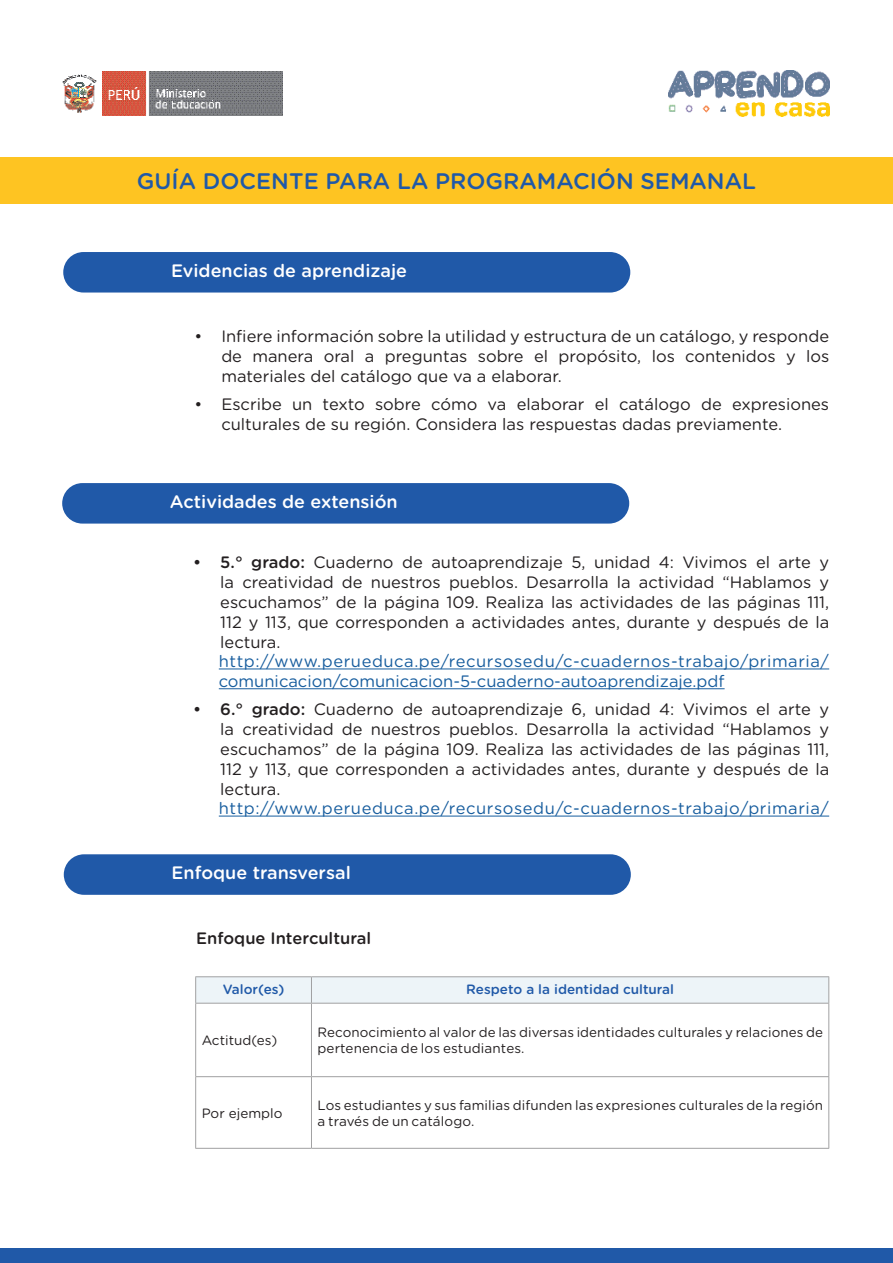
<style>
.page{position:relative;width:893px;height:1263px;background:#fff}
.page>*{position:absolute;margin:0;border:0;box-sizing:border-box;transform-origin:0 0}
.t1{font:500 22.5px "Gotham Rounded";color:#2059a8}
.t2{font:500 18px "Gotham Rounded";color:#fff}
.t3{font:16.5px/19.8px "Gotham Rounded";color:#231f20;text-align:justify}
.t4{font:16.5px/19.8px "Gotham Rounded";letter-spacing:.005em;color:#175d9e}
.t5{font:16.5px "Gotham Rounded";letter-spacing:.035em;color:#175d9e}
.t6{font:500 16.5px "Gotham Rounded";color:#231f20}
.t7{font:13.5px/16.2px "Gotham Rounded";letter-spacing:.005em;color:#231f20}
.t8{font:500 13.5px "Gotham Rounded";color:#2059a8}
.s1{font-weight:500}
</style>
<div class="page">
<div style="left:0;top:1248px;width:893px;height:15px;background:#2059a8"></div>
<img style="left:62px;top:71px;width:220px;height:45px">
<img style="left:668px;top:70px;width:161px;height:47px">
<div style="left:0;top:157px;width:893px;height:47px;background:#fec422"></div>
<div style="left:63px;top:252px;width:567px;height:40px;background:#2059a8;border-radius:20px"></div>
<div style="left:62px;top:483px;width:567px;height:41px;background:#2059a8;border-radius:20px"></div>
<hr style="left:219px;top:668px;width:610px;height:1px;background:#175d9e">
<hr style="left:219px;top:688px;width:506px;height:1px;background:#175d9e">
<hr style="left:219px;top:816px;width:610px;height:1px;background:#175d9e">
<div style="left:64px;top:854px;width:567px;height:41px;background:#2059a8;border-radius:20px"></div>
<hr style="left:195px;top:976px;width:116px;height:1px;background:#a1a1a2">
<hr style="left:311px;top:976px;width:518px;height:1px;background:#a1a1a2">
<svg style="left:195px;top:977px;width:634px;height:26px;background:#eaf1f5"></svg>
<hr style="left:195px;top:1003px;width:116px;height:1px;background:#a1a1a2">
<hr style="left:195px;top:1003px;width:1px;height:73px;background:#a1a1a2">
<hr style="left:311px;top:1003px;width:518px;height:1px;background:#a1a1a2">
<hr style="left:311px;top:1003px;width:1px;height:73px;background:#a1a1a2">
<hr style="left:828px;top:1003px;width:1px;height:73px;background:#a1a1a2">
<hr style="left:195px;top:1076px;width:116px;height:1px;background:#a1a1a2">
<hr style="left:195px;top:1077px;width:1px;height:71px;background:#a1a1a2">
<hr style="left:195px;top:1148px;width:116px;height:1px;background:#a1a1a2">
<hr style="left:311px;top:1076px;width:518px;height:1px;background:#a1a1a2">
<hr style="left:311px;top:1077px;width:1px;height:71px;background:#a1a1a2">
<hr style="left:311px;top:1148px;width:518px;height:1px;background:#a1a1a2">
<hr style="left:828px;top:1077px;width:1px;height:71px;background:#a1a1a2">
<h1 class="t1" style="left:137px;top:168px;width:621px">GUÍA DOCENTE PARA LA PROGRAMACIÓN SEMANAL</h1>
<p class="t2" style="left:171px;top:260px;width:238px">Evidencias de aprendizaje</p>
<p class="t3" style="left:221px;top:327px;width:609px;text-indent:-27px">• Infiere información sobre la utilidad y estructura de un catálogo, y responde de manera oral a preguntas sobre el propósito, los contenidos y los materiales del catálogo que va a elaborar.</p>
<p class="t3" style="left:221px;top:395px;width:609px;text-indent:-27px">• Escribe un texto sobre cómo va elaborar el catálogo de expresiones culturales de su región. Considera las respuestas dadas previamente.</p>
<p class="t2" style="left:170px;top:491px;width:229px">Actividades de extensión</p>
<p class="t3" style="left:220px;top:553px;width:610px;text-indent:-27px"><span class="s1">• 5.° grado:</span> Cuaderno de autoaprendizaje 5, unidad 4: Vivimos el arte y la creatividad de nuestros pueblos. Desarrolla la actividad “Hablamos y escuchamos” de la página 109. Realiza las actividades de las páginas 111, 112 y 113, que corresponden a actividades antes, durante y después de la lectura.</p>
<p class="t4" style="left:219px;top:652px;width:612px">http://www.perueduca.pe/recursosedu/c-cuadernos-trabajo/primaria/ comunicacion/comunicacion-5-cuaderno-autoaprendizaje.pdf</p>
<p class="t3" style="left:220px;top:700px;width:610px;text-indent:-27px"><span class="s1">• 6.° grado:</span> Cuaderno de autoaprendizaje 6, unidad 4: Vivimos el arte y la creatividad de nuestros pueblos. Desarrolla la actividad “Hablamos y escuchamos” de la página 109. Realiza las actividades de las páginas 111, 112 y 113, que corresponden a actividades antes, durante y después de la lectura.</p>
<p class="t5" style="left:219px;top:801px;width:612px">http://www.perueduca.pe/recursosedu/c-cuadernos-trabajo/primaria/</p>
<p class="t2" style="left:172px;top:863px;width:181px">Enfoque transversal</p>
<p class="t6" style="left:196px;top:929px;width:177px">Enfoque Intercultural</p>
<p class="t8" style="left:223px;top:981px;width:63px">Valor(es)</p>
<p class="t8" style="left:466px;top:981px;width:209px">Respeto a la identidad cultural</p>
<p class="t7" style="left:202px;top:1033px;width:77px">Actitud(es)</p>
<p class="t7" style="left:317px;top:1025px;width:507px">Reconocimiento al valor de las diversas identidades culturales y relaciones de pertenencia de los estudiantes.</p>
<p class="t7" style="left:202px;top:1106px;width:82px">Por ejemplo</p>
<p class="t7" style="left:317px;top:1097px;width:507px">Los estudiantes y sus familias difunden las expresiones culturales de la región a través de un catálogo.</p>
</div>
